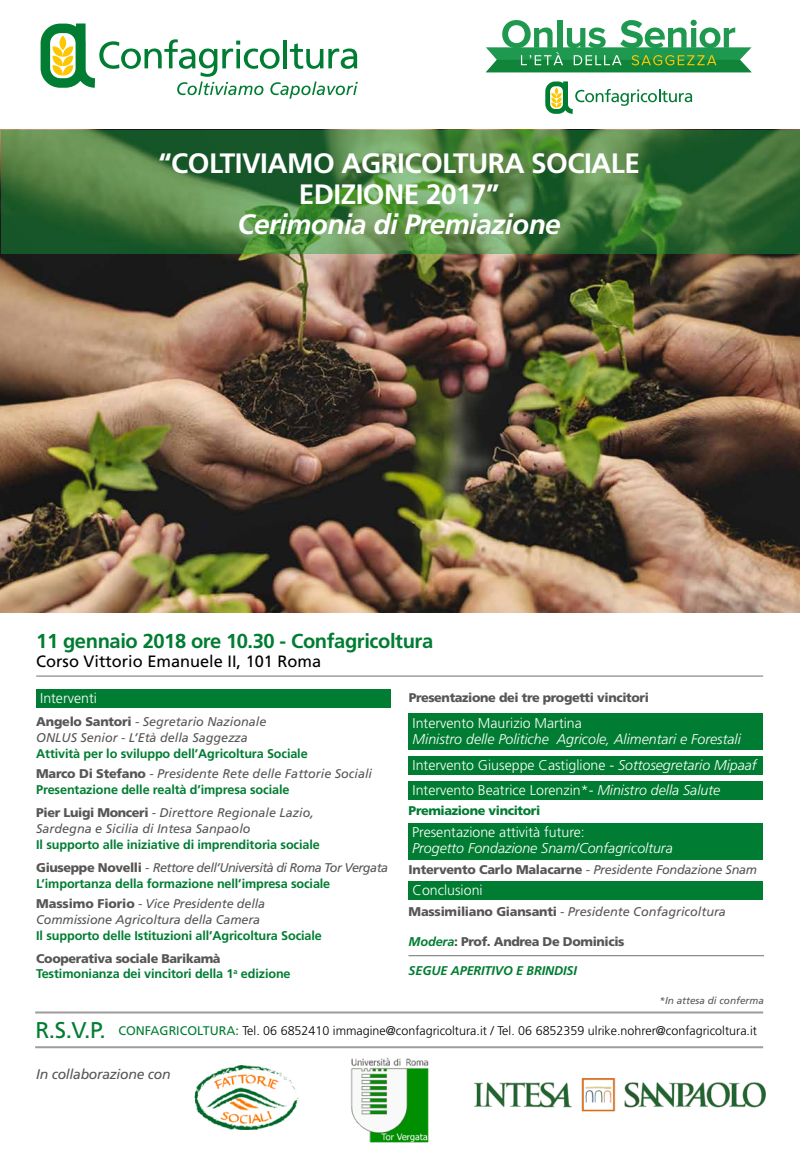
<style>
.page{position:relative;width:800px;height:1163px;background:#fff}
.page>*{position:absolute;margin:0;border:0;box-sizing:border-box;transform-origin:0 0}
.t1{font:700 28px/30.9px "Frutiger LT Std";letter-spacing:-.02em;color:#fff;text-align:center}
.t2{font:italic 700 28px "Frutiger LT Std";letter-spacing:-.02em;color:#fff}
.t3{font:700 20.1px "Frutiger LT Std";letter-spacing:-.02em;color:#007d32}
.t4{font:16.4px "Frutiger LT Std";color:#000}
.t5{font:italic 300 14.2px/26.8px "Frutiger LT Std";color:#fff}
.t6{font:300 14.2px "Frutiger LT Std";color:#fff}
.t7{font:italic 14px "Frutiger LT Std";letter-spacing:-.02em;color:#575756}
.t8{font:700 12.6px/20.5px "Frutiger LT Std";letter-spacing:-.01em;color:#007d32}
.t9{font:italic 12.6px/15.8px "Frutiger LT Std";color:#575756}
.t10{font:900 12.6px "Frutiger LT Std";letter-spacing:-.03em;color:#575756}
.t11{font:italic 12.6px "Frutiger LT Std";letter-spacing:-.02em;color:#575756}
.t12{font:italic 700 12.6px "Frutiger LT Std";letter-spacing:-.01em;color:#007d32}
.t13{font:900 12.6px "Frutiger LT Std";letter-spacing:-.03em;color:#007d32}
.t14{font:300 12.5px "Frutiger LT Std";color:#000}
.t15{font:italic 10px "Frutiger LT Std";color:#575756}
.s1{font-weight:900;font-style:normal}
.s2{font-weight:900;color:#575756}
.s3{font-weight:400;font-style:italic;color:#575756}
.s4{font-style:normal}
.s5{font-style:italic}
.s6{font-weight:700;font-style:italic;color:#007d32}
.s7{font-weight:400;font-size:22.8px;color:#007d32}
.s8{font-weight:400;color:#007d32}
</style>
<div class="page">
<div style="left:408px;top:756px;width:355px;height:18px;background:#007d32"></div>
<div style="left:408px;top:822px;width:355px;height:37px;background:#007d32"></div>
<div style="left:408px;top:880px;width:355px;height:19px;background:#007d32"></div>
<div style="left:408px;top:780px;width:355px;height:19px;background:#007d32"></div>
<div style="left:408px;top:713px;width:355px;height:37px;background:#007d32"></div>
<img style="left:0;top:253px;width:799px;height:359px">
<hr style="left:35px;top:1046px;width:728px;height:2px;background:#9d9d9c">
<hr style="left:36px;top:675px;width:727px;height:1px;background:#706f6f">
<hr style="left:35px;top:1011px;width:728px;height:2px;background:#9d9d9c">
<svg style="left:41px;top:23px;width:317px;height:76px"></svg>
<svg style="left:545px;top:81px;width:147px;height:33px"></svg>
<svg style="left:486px;top:20px;width:266px;height:52px"></svg>
<img style="left:194px;top:1065px;width:105px;height:64px">
<img style="left:474px;top:1078px;width:292px;height:34px">
<img style="left:350px;top:1057px;width:79px;height:86px">
<svg style="left:0;top:130px;width:799px;height:123px;background:#457a3f"></svg>
<div style="left:36px;top:689px;width:355px;height:18px;background:#007d32"></div>
<hr style="left:408px;top:955px;width:356px;height:1px;background:#706f6f">
<h1 class="t1" style="left:158px;top:148px;width:483px">“COLTIVIAMO AGRICOLTURA SOCIALE<br>EDIZIONE 2017”</h1>
<h1 class="t2" style="left:238px;top:208px;width:325px">Cerimonia di Premiazione</h1>
<h2 class="t3" style="left:36px;top:628px;width:398px">11 gennaio 2018 ore 10.30 - Confagricoltura</h2>
<h3 class="t4" style="left:36px;top:651px;width:287px">Corso Vittorio Emanuele II, 101 Roma</h3>
<p class="t6" style="left:40px;top:690px;width:58px">Interventi</p>
<p class="t9" style="left:36px;top:714px;width:232px"><span class="s1">Angelo Santori</span> - Segretario Nazionale<br>ONLUS Senior - L’Età della Saggezza</p>
<p class="t8" style="left:36px;top:743px;width:337px">Attività per lo sviluppo dell’Agricoltura Sociale<br><span class="s2">Marco Di Stefano</span> <span class="s3">- Presidente Rete delle Fattorie Sociali</span></p>
<p class="t8" style="left:36px;top:778px;width:279px;line-height:22.9px">Presentazione delle realtà d’impresa sociale<br><span class="s2">Pier Luigi Monceri</span> <span class="s3">- Direttore Regionale Lazio,</span></p>
<p class="t9" style="left:36px;top:820px;width:216px">Sardegna e Sicilia di Intesa Sanpaolo</p>
<p class="t8" style="left:36px;top:832px;width:353px;line-height:22.9px">Il supporto alle iniziative di imprenditoria sociale<br><span class="s2">Giuseppe Novelli</span> <span class="s3">- Rettore dell’Università di Roma Tor Vergata</span></p>
<p class="t8" style="left:36px;top:872px;width:296px">L’importanza della formazione nell’impresa sociale<br><span class="s2">Massimo Fiorio</span> <span class="s3">- Vice Presidente della</span></p>
<p class="t9" style="left:36px;top:911px;width:225px">Commissione Agricoltura della Camera</p>
<p class="t8" style="left:36px;top:924px;width:287px">Il supporto delle Istituzioni all’Agricoltura Sociale</p>
<p class="t8" style="left:36px;top:950px;width:256px;line-height:15.8px"><span class="s2">Cooperativa sociale Barikamà<br></span>Testimonianza dei vincitori della 1<sup>a</sup> edizione</p>
<p class="t10" style="left:409px;top:689px;width:242px">Presentazione dei tre progetti vincitori</p>
<p class="t6" style="left:413px;top:714px;width:171px">Intervento Maurizio Martina</p>
<p class="t5" style="left:413px;top:725px;width:346px">Ministro delle Politiche Agricole, Alimentari e Forestali<br><span class="s4">Intervento Giuseppe Castiglione</span> - Sottosegretario Mipaaf</p>
<p class="t6" style="left:413px;top:782px;width:309px">Intervento Beatrice Lorenzin*<span class="s5">- Ministro della Salute</span></p>
<p class="t13" style="left:409px;top:803px;width:133px">Premiazione vincitori</p>
<p class="t6" style="left:412px;top:824px;width:174px">Presentazione attività future:</p>
<p class="t5" style="left:412px;top:834px;width:262px">Progetto Fondazione Snam/Confagricoltura</p>
<p class="t11" style="left:409px;top:862px;width:350px"><span class="s1">Intervento Carlo Malacarne</span> - Presidente Fondazione Snam</p>
<p class="t6" style="left:413px;top:881px;width:72px">Conclusioni</p>
<p class="t9" style="left:409px;top:903px;width:319px"><span class="s1">Massimiliano Giansanti</span> - Presidente Confagricoltura</p>
<p class="t10" style="left:409px;top:934px;width:217px"><span class="s6">Modera</span>: Prof. Andrea De Dominicis</p>
<p class="t12" style="left:409px;top:963px;width:170px">SEGUE APERITIVO E BRINDISI</p>
<p class="t15" style="left:659px;top:994px;width:106px">*In attesa di conferma</p>
<p class="t14" style="left:35px;top:1023px;width:723px"><span class="s7">R.S.V.P.</span> <span class="s8">CONFAGRICOLTURA:</span> Tel. 06 6852410 immagine@confagricoltura.it / Tel. 06 6852359 ulrike.nohrer@confagricoltura.it</p>
<p class="t7" style="left:36px;top:1065px;width:136px">In collaborazione con</p>
</div>
